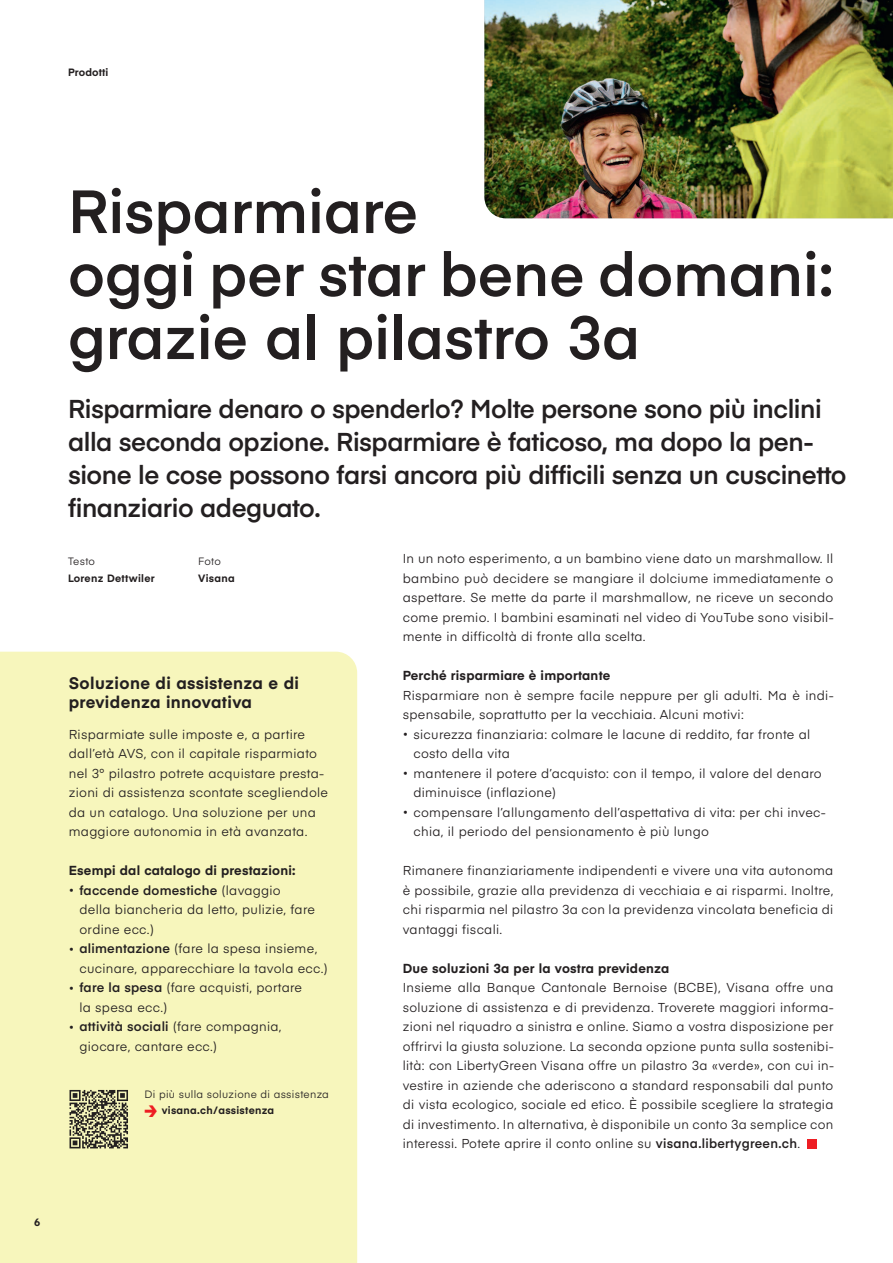
<style>
.page{position:relative;width:893px;height:1263px;background:#fff}
.page>*{position:absolute;margin:0;border:0;box-sizing:border-box;transform-origin:0 0}
.t1{font:600 60px/63px "Eina 03";color:#231f20}
.t2{font:600 25.5px/33px "Eina 03";letter-spacing:-.015em;color:#231f20}
.t3{font:700 16.5px/19.5px "Eina 03";letter-spacing:.025em;color:#231f20}
.t4{font:700 12.9px "Eina 03";letter-spacing:.015em;color:#231f20}
.t5{font:600 12.9px "Eina 03";letter-spacing:.015em;color:#231f20}
.t6{font:12.75px/19.5px "Eina 03";letter-spacing:.025em;color:#231f20}
.t7{font:10.5px/16.5px "Eina 03";letter-spacing:.03em;color:#231f20}
.t8{font:700 10.5px "Eina 03";letter-spacing:.03em;color:#231f20}
.s1{font-size:10.5px}
.s2{font-weight:600;font-size:12.9px}
.s3{font-weight:400;font-size:12.75px}
.s4{font-weight:600;font-size:10.5px}
.s5{font-weight:700;font-size:22.2px;color:#ee1d23}
.s6{font-weight:700}
</style>
<div class="page">
<div style="left:0;top:652px;width:357px;height:611px;background:#f7f6bc"></div>
<img style="left:484px;top:0;width:409px;height:218px">
<div style="left:808px;top:1139px;width:9px;height:9px;background:#ee1d23"></div>
<svg style="left:70px;top:1090px;width:58px;height:58px;background:#88866a"></svg>
<p class="t8" style="left:68px;top:69px;width:42px">Prodotti</p>
<p class="t8" style="left:34px;top:1219px;width:8px">6</p>
<h1 class="t1" style="left:68px;top:186px;width:767px">Risparmiare<br>oggi per star bene domani: grazie al pilastro 3a</h1>
<h2 class="t2" style="left:68px;top:395px;width:780px">Risparmiare denaro o spenderlo? Molte persone sono più inclini alla seconda opzione. Risparmiare è faticoso, ma dopo la pen&shy;sione le cose possono farsi ancora più difficili senza un cuscinetto finanziario adeguato.</h2>
<p class="t7" style="left:68px;top:555px;width:29px">Testo</p>
<p class="t8" style="left:68px;top:574px;width:88px">Lorenz Dettwiler</p>
<p class="t6" style="left:403px;top:550px;width:432px;text-align:justify">In un noto esperimento, a un bambino viene dato un marshmallow. Il bambino può decidere se mangiare il dolciume immediatamente o aspettare. Se mette da parte il marshmallow, ne riceve un secondo come premio. I bambini esaminati nel video di YouTube sono visibil&shy;mente in difficoltà di fronte alla scelta.</p>
<p class="t4" style="left:403px;top:671px;width:209px">Perché risparmiare è importante</p>
<p class="t6" style="left:403px;top:687px;width:432px">Risparmiare non è sempre facile neppure per gli adulti. Ma è indi&shy;spensabile, soprattutto per la vecchiaia. Alcuni motivi:</p>
<p class="t6" style="left:413px;top:726px;width:398px;text-indent:-11px"><span class="s1">•</span> sicurezza finanziaria: colmare le lacune di reddito, far fronte al costo della vita</p>
<p class="t6" style="left:413px;top:765px;width:410px;text-indent:-11px"><span class="s1">•</span> mantenere il potere d’acquisto: con il tempo, il valore del denaro diminuisce (inflazione)</p>
<p class="t6" style="left:413px;top:804px;width:414px;text-indent:-11px"><span class="s1">•</span> compensare l’allungamento dell’aspettativa di vita: per chi invec&shy;chia, il periodo del pensionamento è più lungo</p>
<p class="t6" style="left:403px;top:862px;width:432px;text-align:justify">Rimanere finanziariamente indipendenti e vivere una vita autonoma è possibile, grazie alla previdenza di vecchiaia e ai risparmi. Inoltre, chi risparmia nel pilastro 3a con la previdenza vincolata beneficia di vantaggi fiscali.</p>
<p class="t4" style="left:403px;top:964px;width:268px">Due soluzioni 3a per la vostra previdenza</p>
<p class="t6" style="left:403px;top:979px;width:433px;text-align:justify">Insieme alla Banque Cantonale Bernoise (BCBE), Visana offre una soluzione di assistenza e di previdenza. Troverete maggiori informa&shy;zioni nel riquadro a sinistra e online. Siamo a vostra disposizione per offrirvi la giusta soluzione. La seconda opzione punta sulla sostenibi&shy;lità: con LibertyGreen Visana offre un pilastro 3a «verde», con cui in&shy;vestire in aziende che aderiscono a standard responsabili dal punto di vista ecologico, sociale ed etico. È possibile scegliere la strategia di investimento. In alternativa, è disponibile un conto 3a semplice con interessi. Potete aprire il conto online su <span class="s2">visana.libertygreen.ch</span>.</p>
<p class="t7" style="left:198px;top:555px;width:24px">Foto</p>
<p class="t8" style="left:198px;top:574px;width:38px">Visana</p>
<p class="t3" style="left:69px;top:675px;width:232px">Soluzione di assistenza e di previdenza innovativa</p>
<p class="t6" style="left:69px;top:726px;width:261px">Risparmiate sulle imposte e, a partire dall’età AVS, con il capitale risparmiato nel 3° pilastro potrete acquistare presta&shy;zioni di assistenza scontate scegliendole da un catalogo. Una soluzione per una maggiore autonomia in età avanzata.</p>
<p class="t4" style="left:69px;top:866px;width:228px">Esempi dal catalogo di prestazioni:</p>
<p class="t5" style="left:69px;top:886px;width:214px"><span class="s1">•</span> faccende domestiche <span class="s3">(lavaggio</span></p>
<p class="t6" style="left:79px;top:901px;width:237px">della biancheria da letto, pulizie, fare ordine ecc.)</p>
<p class="t6" style="left:79px;top:940px;width:250px;text-indent:-11px"><span class="s4">•</span> <span class="s2">alimentazione</span> (fare la spesa insieme, cucinare, apparecchiare la tavola ecc.)</p>
<p class="t6" style="left:79px;top:979px;width:224px;text-indent:-11px"><span class="s4">•</span> <span class="s2">fare la spesa</span> (fare acquisti, portare la spesa ecc.)</p>
<p class="t5" style="left:69px;top:1022px;width:214px"><span class="s1">•</span> attività sociali <span class="s3">(fare compagnia,</span></p>
<p class="t6" style="left:79px;top:1038px;width:139px">giocare, cantare ecc.)</p>
<p class="t7" style="left:145px;top:1087px;width:186px">Di più sulla soluzione di assistenza <span class="s5">≥</span> <span class="s6">visana.ch/assistenza</span></p>
</div>
